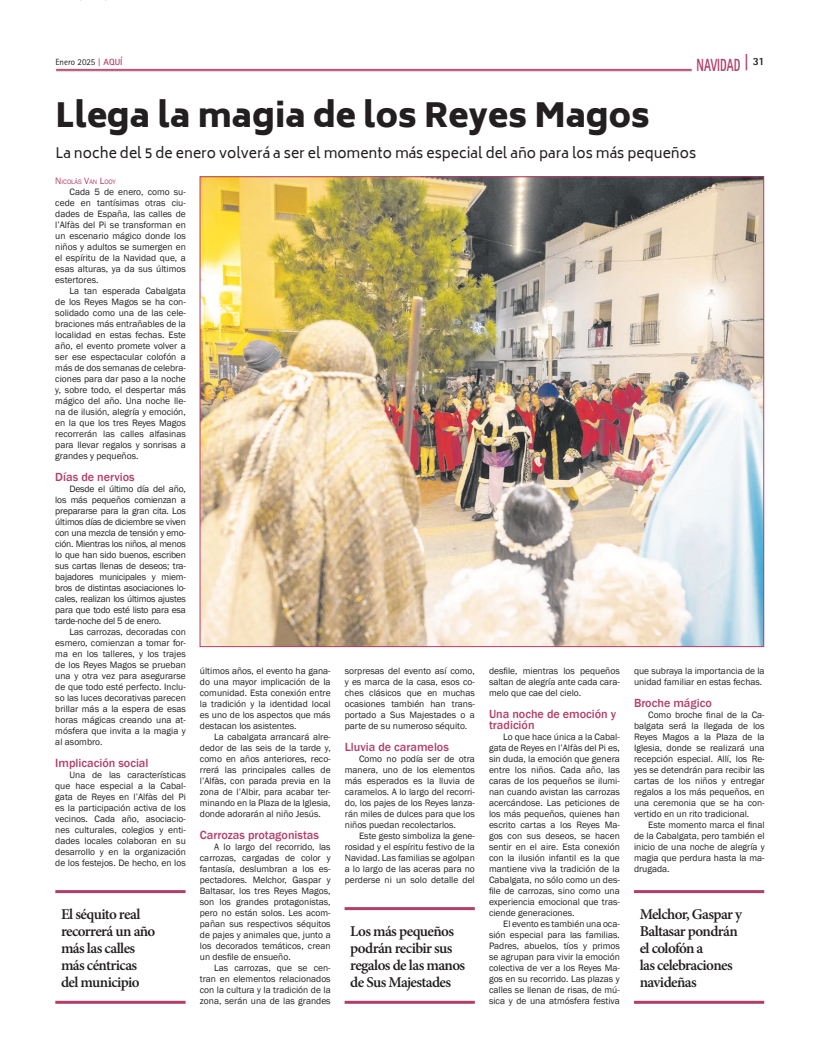
<style>
.page{position:relative;width:820px;height:1049px;background:#fff}
.page>*{position:absolute;margin:0;border:0;box-sizing:border-box;transform-origin:0 0}
.t1{font:900 33px "Biryani";color:#231f20}
.t2{font:800 17.6px "Rotis Sans Serif Std";color:#b23f6a;scale:.64 1}
.t3{font:600 15px/17px "Minion Pro";letter-spacing:-.04em;color:#231f20}
.t4{font:14px "Biryani";color:#231f20}
.t5{font:500 12.1px/11px "Franklin Gothic";color:#b23f6a}
.t6{font:9.5px/11px "Franklin Gothic";color:#231f20;text-align:justify}
.t7{font:9px "Rotis Sans Serif Std";color:#231f20}
.t8{font:6.7px "Franklin Gothic";color:#b23f6a}
.s1{font-family:"Rotis Serif Std";font-weight:700;color:#b23f6a}
.s2{font-weight:700;color:#b23f6a}
.s3{font-size:18.2px}
.s4{font-size:9.5px}
</style>
<div class="page">
<img style="left:201px;top:178px;width:561px;height:467px">
<hr style="left:55px;top:890px;width:130px;height:3px;background:#b23f6a">
<hr style="left:55px;top:1001px;width:130px;height:3px;background:#b23f6a">
<hr style="left:344px;top:907px;width:130px;height:3px;background:#b23f6a">
<hr style="left:344px;top:1001px;width:130px;height:3px;background:#b23f6a">
<hr style="left:633px;top:890px;width:131px;height:3px;background:#b23f6a">
<hr style="left:633px;top:1001px;width:131px;height:3px;background:#b23f6a">
<hr style="left:56px;top:69px;width:635px;height:1px;background:#b23f6a">
<hr style="left:56px;top:71px;width:635px;height:1px;background:#b23f6a">
<p class="t7" style="left:55px;top:57px;width:69px">Enero 2025 <span class="s1">|</span> <span class="s2">AQUÍ</span></p>
<h2 class="t2" style="left:696px;top:54px;width:108px">NAVIDAD <span class="s3">|</span> <sup>31</sup></h2>
<h1 class="t1" style="left:55px;top:96px;width:595px">Llega la magia de los Reyes Magos</h1>
<h3 class="t4" style="left:55px;top:145px;width:642px">La noche del 5 de enero volverá a ser el momento más especial del año para los más pequeños</h3>
<p class="t8" style="left:55px;top:177px;width:62px"><span class="s4">N</span>ICOLÁS <span class="s4">V</span>AN <span class="s4">L</span>OOY</p>
<p class="t6" style="left:55px;top:186px;width:132px;text-indent:14px">Cada 5 de enero, como su&shy;cede en tantísimas otras ciu&shy;dades de España, las calles de l’Alfàs del Pi se transforman en un escenario mágico donde los niños y adultos se sumergen en el espíritu de la Navidad que, a esas alturas, ya da sus últimos estertores.</p>
<p class="t6" style="left:55px;top:285px;width:132px;text-indent:14px">La tan esperada Cabalgata de los Reyes Magos se ha con&shy;solidado como una de las cele&shy;braciones más entrañables de la localidad en estas fechas. Este año, el evento promete volver a ser ese espectacular colofón a más de dos semanas de celebra&shy;ciones para dar paso a la noche y, sobre todo, el despertar más mágico del año. Una noche lle&shy;na de ilusión, alegría y emoción, en la que los tres Reyes Magos recorrerán las calles alfasinas para llevar regalos y sonrisas a grandes y pequeños.</p>
<p class="t5" style="left:55px;top:472px;width:81px">Días de nervios</p>
<p class="t6" style="left:55px;top:483px;width:132px;text-indent:14px">Desde el último día del año, los más pequeños comienzan a prepararse para la gran cita. Los últimos días de diciembre se viven con una mezcla de tensión y emo&shy;ción. Mientras los niños, al menos lo que han sido buenos, escriben sus cartas llenas de deseos; tra&shy;bajadores municipales y miem&shy;bros de distintas asociaciones lo&shy;cales, realizan los últimos ajustes para que todo esté listo para esa tarde-noche del 5 de enero.</p>
<p class="t6" style="left:55px;top:627px;width:132px;text-indent:14px">Las carrozas, decoradas con esmero, comienzan a tomar for&shy;ma en los talleres, y los trajes de los Reyes Magos se prueban una y otra vez para asegurarse de que todo esté perfecto. Inclu&shy;so las luces decorativas parecen brillar más a la espera de esas horas mágicas creando una at&shy;mósfera que invita a la magia y al asombro.</p>
<p class="t5" style="left:55px;top:758px;width:95px">Implicación social</p>
<p class="t6" style="left:55px;top:770px;width:132px;text-indent:14px">Una de las características que hace especial a la Cabal&shy;gata de Reyes en l’Alfàs del Pi es la participación activa de los vecinos. Cada año, asociacio&shy;nes culturales, colegios y enti&shy;dades locales colaboran en su desarrollo y en la organización de los festejos. De hecho, en los</p>
<h3 class="t3" style="left:61px;top:905px;width:96px">El séquito real recorrerá un año más las calles más céntricas del municipio</h3>
<p class="t6" style="left:200px;top:665px;width:132px">últimos años, el evento ha gana&shy;do una mayor implicación de la comunidad. Esta conexión entre la tradición y la identidad local es uno de los aspectos que más destacan los asistentes.</p>
<p class="t6" style="left:200px;top:731px;width:132px;text-indent:14px">La cabalgata arrancará alre&shy;dedor de las seis de la tarde y, como en años anteriores, reco&shy;rrerá las principales calles de l’Alfàs, con parada previa en la zona de l’Albir, para acabar ter&shy;minando en la Plaza de la Iglesia, donde adorarán al niño Jesús.</p>
<p class="t5" style="left:200px;top:829px;width:121px">Carrozas protagonistas</p>
<p class="t6" style="left:200px;top:841px;width:132px;text-indent:14px">A lo largo del recorrido, las carrozas, cargadas de color y fantasía, deslumbran a los es&shy;pectadores. Melchor, Gaspar y Baltasar, los tres Reyes Magos, son los grandes protagonistas, pero no están solos. Les acom&shy;pañan sus respectivos séquitos de pajes y animales que, junto a los decorados temáticos, crean un desfile de ensueño.</p>
<p class="t6" style="left:200px;top:962px;width:132px;text-indent:14px">Las carrozas, que se cen&shy;tran en elementos relacionados con la cultura y la tradición de la zona, serán una de las grandes</p>
<p class="t6" style="left:345px;top:665px;width:131px">sorpresas del evento así como, y es marca de la casa, esos co&shy;ches clásicos que en muchas ocasiones también han trans&shy;portado a Sus Majestades o a parte de su numeroso séquito.</p>
<p class="t5" style="left:345px;top:741px;width:105px">Lluvia de caramelos</p>
<p class="t6" style="left:345px;top:753px;width:131px;text-indent:14px">Como no podía ser de otra manera, uno de los elementos más esperados es la lluvia de caramelos. A lo largo del recorri&shy;do, los pajes de los Reyes lanza&shy;rán miles de dulces para que los niños puedan recolectarlos.</p>
<p class="t6" style="left:345px;top:830px;width:131px;text-indent:14px">Este gesto simboliza la gene&shy;rosidad y el espíritu festivo de la Navidad. Las familias se agolpan a lo largo de las aceras para no perderse ni un solo detalle del</p>
<h3 class="t3" style="left:350px;top:922px;width:116px">Los más pequeños podrán recibir sus regalos de las manos de Sus Majestades</h3>
<p class="t6" style="left:489px;top:665px;width:132px">desfile, mientras los pequeños saltan de alegría ante cada cara&shy;melo que cae del cielo.</p>
<p class="t5" style="left:489px;top:708px;width:129px">Una noche de emoción y tradición</p>
<p class="t6" style="left:489px;top:731px;width:132px;text-indent:14px">Lo que hace única a la Cabal&shy;gata de Reyes en l’Alfàs del Pi es, sin duda, la emoción que genera entre los niños. Cada año, las caras de los pequeños se ilumi&shy;nan cuando avistan las carrozas acercándose. Las peticiones de los más pequeños, quienes han escrito cartas a los Reyes Ma&shy;gos con sus deseos, se hacen sentir en el aire. Esta conexión con la ilusión infantil es la que mantiene viva la tradición de la Cabalgata, no sólo como un des&shy;file de carrozas, sino como una experiencia emocional que tras&shy;ciende generaciones.</p>
<p class="t6" style="left:489px;top:918px;width:132px;text-indent:14px">El evento es también una oca&shy;sión especial para las familias.<br>Padres, abuelos, tíos y primos se agrupan para vivir la emoción colectiva de ver a los Reyes Ma&shy;gos en su recorrido. Las plazas y calles se llenan de risas, de mú&shy;sica y de una atmósfera festiva</p>
<p class="t6" style="left:633px;top:665px;width:132px">que subraya la importancia de la unidad familiar en estas fechas.</p>
<p class="t5" style="left:633px;top:697px;width:79px">Broche mágico</p>
<p class="t6" style="left:633px;top:709px;width:132px;text-indent:14px">Como broche final de la Ca&shy;balgata será la llegada de los Reyes Magos a la Plaza de la Iglesia, donde se realizará una recepción especial. Allí, los Re&shy;yes se detendrán para recibir las cartas de los niños y entregar regalos a los más pequeños, en una ceremonia que se ha con&shy;vertido en un rito tradicional.</p>
<p class="t6" style="left:633px;top:819px;width:132px;text-indent:14px">Este momento marca el final de la Cabalgata, pero también el inicio de una noche de alegría y magia que perdura hasta la ma&shy;drugada.</p>
<h3 class="t3" style="left:639px;top:905px;width:104px">Melchor, Gaspar y<br>Baltasar pondrán el colofón a<br>las celebraciones navideñas</h3>
</div>
